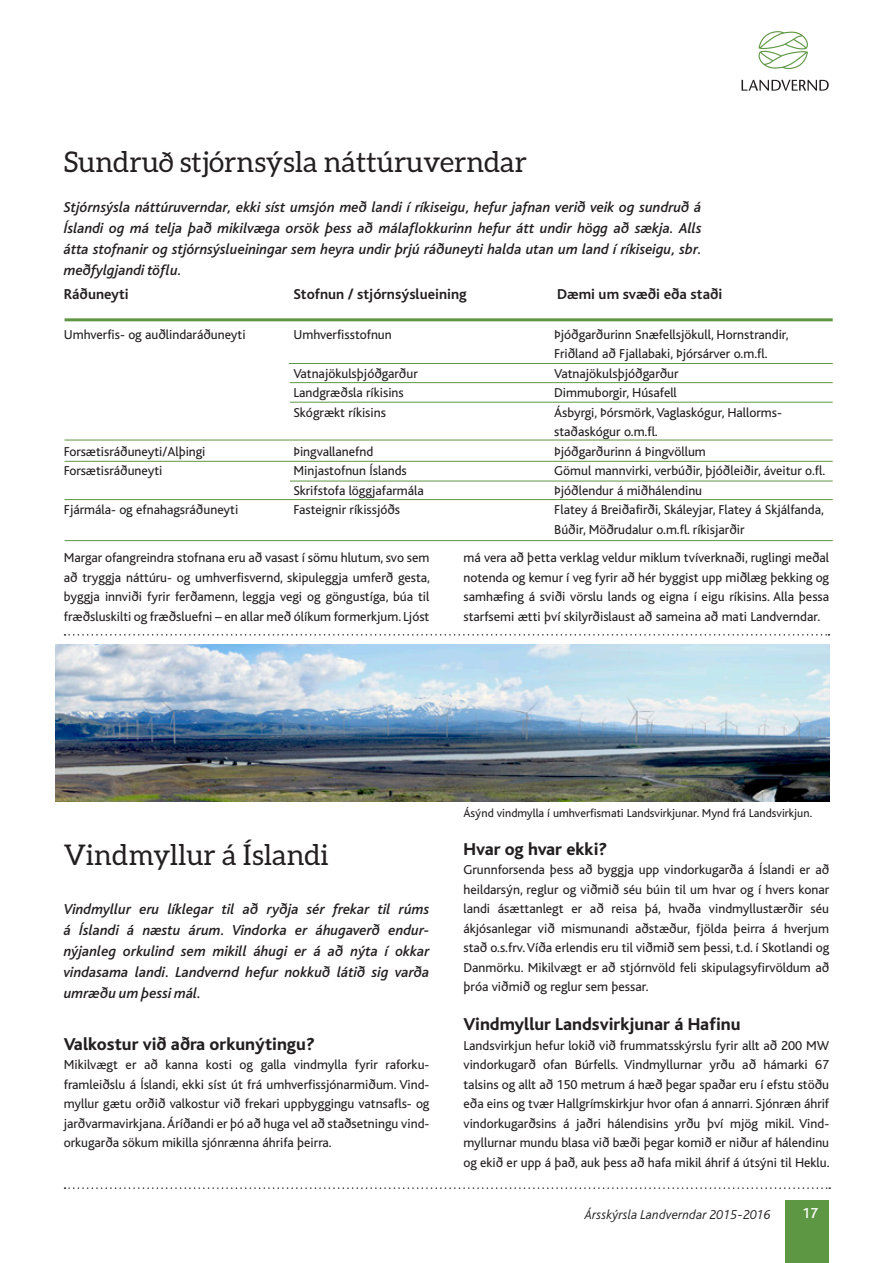
<style>
.page{position:relative;width:893px;height:1263px;background:#fff}
.page>*{position:absolute;margin:0;border:0;box-sizing:border-box;transform-origin:0 0}
.t1{font:28.5px "Aleo";color:#231f20}
.t2{font:800 18px "Bliss";color:#231f20}
.t3{font:italic 500 15px/21px "Bliss";color:#231f20;text-align:justify}
.t4{font:700 15px "Bliss";color:#231f20}
.t5{font:500 15px "Bliss";color:#fff}
.t6{font:13.5px/19.5px "Bliss";color:#231f20;text-align:justify}
.t7{font:italic 300 13.5px "Bliss";letter-spacing:.01em;color:#231f20}
.t8{font:12px "Bliss";color:#231f20}
</style>
<div class="page">
<svg style="left:65px;top:1187px;width:765px;height:2px"></svg>
<svg style="left:741px;top:80px;width:88px;height:11px"></svg>
<svg style="left:758px;top:31px;width:50px;height:38px"></svg>
<div style="left:785px;top:1200px;width:44px;height:63px;background:#5e9743"></div>
<svg style="left:65px;top:634px;width:764px;height:2px"></svg>
<hr style="left:289px;top:363px;width:544px;height:1px;background:#5e9743">
<hr style="left:290px;top:382px;width:543px;height:1px;background:#5e9743">
<hr style="left:290px;top:402px;width:543px;height:1px;background:#5e9743">
<hr style="left:65px;top:440px;width:768px;height:1px;background:#5e9743">
<hr style="left:65px;top:461px;width:768px;height:1px;background:#5e9743">
<hr style="left:290px;top:481px;width:543px;height:1px;background:#5e9743">
<hr style="left:65px;top:499px;width:768px;height:1px;background:#5e9743">
<hr style="left:65px;top:540px;width:768px;height:1px;background:#5e9743">
<hr style="left:65px;top:318px;width:768px;height:3px;background:#5e9743">
<img style="left:55px;top:644px;width:774px;height:157px">
<h1 class="t1" style="left:64px;top:146px;width:465px">Sundruð stjórnsýsla náttúruverndar</h1>
<p class="t3" style="left:64px;top:197px;width:640px">Stjórnsýsla náttúruverndar, ekki síst umsjón með landi í ríkiseigu, hefur jafnan verið veik og sundruð á Íslandi og má telja það mikilvæga orsök þess að málaflokkurinn hefur átt undir högg að sækja. Alls átta stofnanir og stjórnsýslueiningar sem heyra undir þrjú ráðuneyti halda utan um land í ríkiseigu, sbr. meðfylgjandi töflu.</p>
<p class="t4" style="left:64px;top:287px;width:67px">Ráðuneyti</p>
<p class="t4" style="left:293px;top:287px;width:175px">Stofnun / stjórnsýslueining</p>
<p class="t4" style="left:557px;top:287px;width:167px">Dæmi um svæði eða staði</p>
<p class="t6" style="left:64px;top:325px;width:183px">Umhverfis- og auðlindaráðuneyti</p>
<p class="t6" style="left:554px;top:325px;width:273px;text-align:left">Þjóðgarðurinn Snæfellsjökull, Hornstrandir, Friðland að Fjallabaki, Þjórsárver o.m.fl.<br>Vatnajökulsþjóðgarður<br>Dimmuborgir, Húsafell<br>Ásbyrgi, Þórsmörk, Vaglaskógur, Hallorms&shy;staðaskógur o.m.fl.<br>Þjóðgarðurinn á Þingvöllum<br>Gömul mannvirki, verbúðir, þjóðleiðir, áveitur o.fl.<br>Þjóðlendur á miðhálendinu<br>Flatey á Breiðafirði, Skáleyjar, Flatey á Skjálfanda, Búðir, Möðrudalur o.m.fl. ríkisjarðir</p>
<p class="t6" style="left:293px;top:325px;width:100px">Umhverfisstofnun</p>
<p class="t6" style="left:293px;top:364px;width:126px;text-align:left">Vatnajökulsþjóðgarður<br>Landgræðsla ríkisins<br>Skógrækt ríkisins</p>
<p class="t6" style="left:293px;top:442px;width:132px;text-align:left">Þingvallanefnd<br>Minjastofnun Íslands<br>Skrifstofa löggjafarmála<br>Fasteignir ríkissjóðs</p>
<p class="t6" style="left:64px;top:442px;width:143px">Forsætisráðuneyti/Alþingi<br>Forsætisráðuneyti</p>
<p class="t6" style="left:64px;top:500px;width:176px">Fjármála- og efnahagsráðuneyti</p>
<p class="t6" style="left:64px;top:548px;width:368px">Margar ofangreindra stofnana eru að vasast í sömu hlutum, svo sem að tryggja náttúru- og umhverfisvernd, skipuleggja umferð gesta, byggja innviði fyrir ferðamenn, leggja vegi og göngustíga, búa til fræðsluskilti og fræðsluefni – en allar með ólíkum formerkjum. Ljóst</p>
<p class="t6" style="left:463px;top:548px;width:367px">má vera að þetta verklag veldur miklum tvíverknaði, ruglingi meðal notenda og kemur í veg fyrir að hér byggist upp miðlæg þekking og samhæfing á sviði vörslu lands og eigna í eigu ríkisins. Alla þessa starfsemi ætti því skilyrðislaust að sameina að mati Landverndar.</p>
<h1 class="t1" style="left:64px;top:839px;width:267px">Vindmyllur á Íslandi</h1>
<p class="t3" style="left:64px;top:899px;width:367px">Vindmyllur eru líklegar til að ryðja sér frekar til rúms á Íslandi á næstu árum. Vindorka er áhugaverð endur&shy;nýjanleg orkulind sem mikill áhugi er á að nýta í okkar vindasama landi. Landvernd hefur nokkuð látið sig varða umræðu um þessi mál.</p>
<h2 class="t2" style="left:64px;top:1035px;width:252px">Valkostur við aðra orkunýtingu?</h2>
<p class="t6" style="left:64px;top:1055px;width:367px">Mikilvægt er að kanna kosti og galla vindmylla fyrir raforku&shy;framleiðslu á Íslandi, ekki síst út frá umhverfissjónarmiðum. Vind&shy;myllur gætu orðið valkostur við frekari uppbyggingu vatnsafls- og jarðvarmavirkjana. Áríðandi er þó að huga vel að staðsetningu vind&shy;orkugarða sökum mikilla sjónrænna áhrifa þeirra.</p>
<p class="t8" style="left:463px;top:807px;width:350px">Ásýnd vindmylla í umhverfismati Landsvirkjunar. Mynd frá Landsvirkjun.</p>
<h2 class="t2" style="left:463px;top:840px;width:145px">Hvar og hvar ekki?</h2>
<p class="t6" style="left:463px;top:860px;width:367px">Grunnforsenda þess að byggja upp vindorkugarða á Íslandi er að heildarsýn, reglur og viðmið séu búin til um hvar og í hvers konar landi ásættanlegt er að reisa þá, hvaða vindmyllustærðir séu ákjósanlegar við mismunandi aðstæður, fjölda þeirra á hverjum stað o.s.frv. Víða erlendis eru til viðmið sem þessi, t.d. í Skotlandi og Danmörku. Mikilvægt er að stjórnvöld feli skipulagsyfirvöldum að þróa viðmið og reglur sem þessar.</p>
<h2 class="t2" style="left:463px;top:1015px;width:279px">Vindmyllur Landsvirkjunar á Hafinu</h2>
<p class="t6" style="left:463px;top:1036px;width:368px">Landsvirkjun hefur lokið við frummatsskýrslu fyrir allt að 200 MW vindorkugarð ofan Búrfells. Vindmyllurnar yrðu að hámarki 67 talsins og allt að 150 metrum á hæð þegar spaðar eru í efstu stöðu eða eins og tvær Hallgrímskirkjur hvor ofan á annarri. Sjónræn áhrif vindorkugarðsins á jaðri hálendisins yrðu því mjög mikil. Vind&shy;myllurnar mundu blasa við bæði þegar komið er niður af hálendinu og ekið er upp á það, auk þess að hafa mikil áhrif á útsýni til Heklu.</p>
<p class="t7" style="left:585px;top:1207px;width:187px">Ársskýrsla Landverndar 2015-2016</p>
<p class="t5" style="left:802px;top:1206px;width:17px">17</p>
</div>
